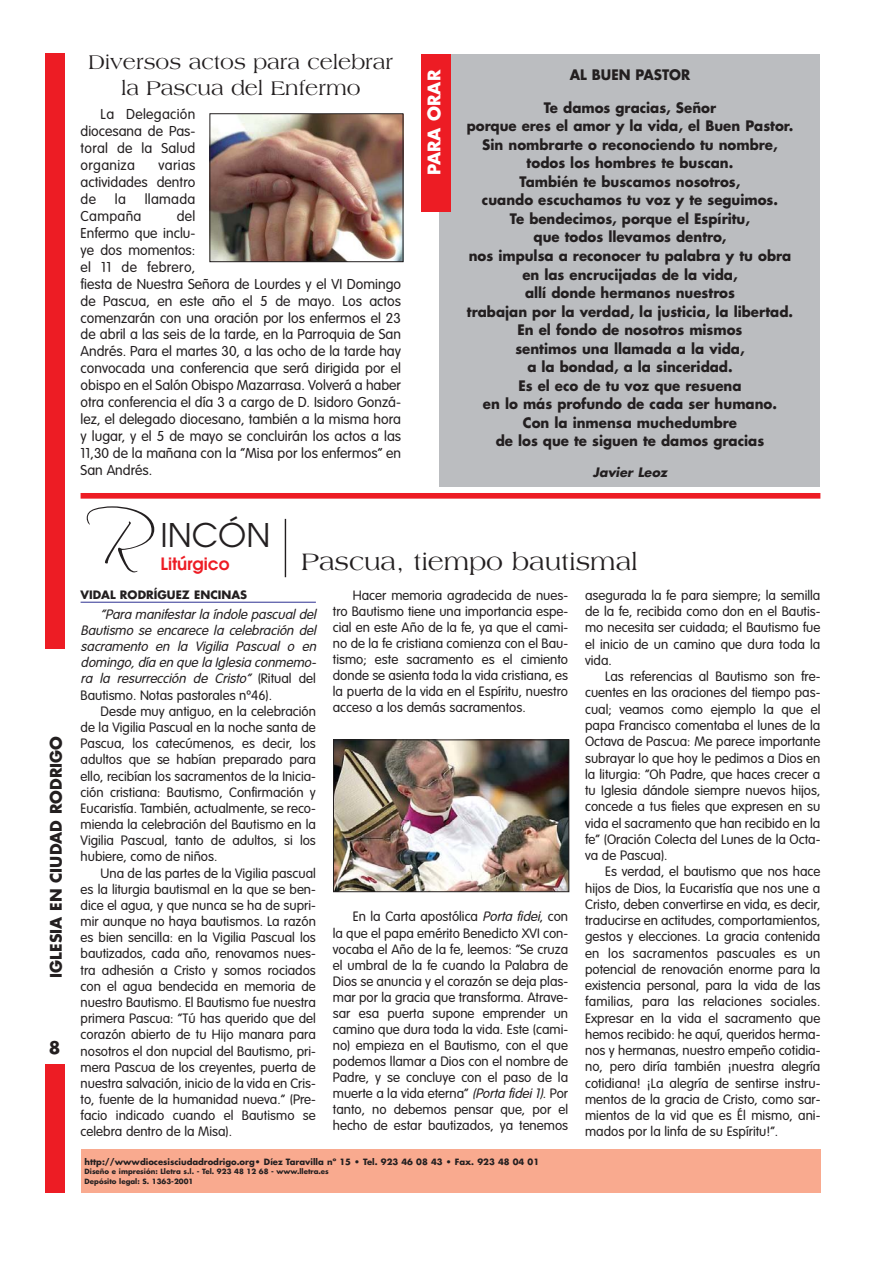
<style>
.page{position:relative;width:893px;height:1263px;background:#fff}
.page>*{position:absolute;margin:0;border:0;box-sizing:border-box;transform-origin:0 0}
.t1{font:73.35px "Scriptina";color:#231f20}
.t2{font:32.4px "Avant Garde";color:#231f20}
.t3{font:25.35px "Americana";color:#231f20}
.t4{font:21.15px/25.3px "Americana";color:#231f20;text-align:center}
.t5{font:600 16.95px "Avant Garde";color:#ed1c24}
.t6{font:700 16.95px "Futura";letter-spacing:-.01em;color:#fff}
.t7{font:700 16.95px "Futura";color:#231f20}
.t8{font:700 15.45px "Futura";color:#231f20}
.t9{font:300 14.1px/17px "VAG Rounded";color:#231f20;text-align:justify}
.t10{font:700 14.1px/18.6px "Futura";color:#231f20;text-align:center;scale:.95 1}
.t11{font:300 14.1px "VAG Rounded";letter-spacing:.02em;color:#231f20}
.t12{font:300 13.35px/16.2px "VAG Rounded";color:#231f20;text-align:justify}
.t13{font:italic 300 13.35px/16.2px "VAG Rounded";color:#231f20}
.t14{font:italic 700 12.75px "Futura";color:#231f20}
.t15{font:700 11.25px "Futura";color:#231f20}
.t16{font:700 8.4px "Futura";color:#231f20}
.t17{font:700 7.05px/9.1px "Futura";color:#231f20}
.s1{font-style:normal}
.s2{font-style:italic}
</style>
<div class="page">
<hr style="left:81px;top:602px;width:235px;height:1px;background:#2e3092">
<img style="left:335px;top:742px;width:232px;height:148px">
<div style="left:333px;top:740px;width:236px;height:152px;border:1px solid #231f20"></div>
<div style="left:81px;top:1150px;width:739px;height:43px;background:#f9aa8f"></div>
<hr style="left:285px;top:519px;width:1px;height:58px;background:#231f20">
<div style="left:439px;top:54px;width:381px;height:432px;background:#bbbdc0"></div>
<div style="left:421px;top:54px;width:29px;height:157px;background:#ed1c24"></div>
<div style="left:45px;top:54px;width:20px;height:1139px;background:#ed1c24"></div>
<div style="left:41px;top:649px;width:28px;height:415px;background:#fff"></div>
<div style="left:81px;top:493px;width:739px;height:6px;background:#ed1c24"></div>
<img style="left:211px;top:115px;width:190px;height:145px">
<div style="left:209px;top:113px;width:194px;height:149px;border:1px solid #231f20"></div>
<p class="t8" style="left:49px;top:978px;width:243px;rotate:-90deg">IGLESIA EN CIUDAD RODRIGO</p>
<p class="t7" style="left:49px;top:1040px;width:13px">8</p>
<h3 class="t4" style="left:88px;top:51px;width:306px">Diversos actos para celebrar la Pascua del Enfermo</h3>
<p class="t9" style="left:81px;top:107px;width:116px;text-indent:20px">La Delegación diocesana de Pas&shy;toral de la Salud organiza</p>
<p class="t9" style="left:81px;top:158px;width:116px;text-indent:78px">varias actividades dentro de</p>
<p class="t9" style="left:115px;top:192px;width:13px">la</p>
<p class="t11" style="left:145px;top:193px;width:52px">llamada</p>
<p class="t11" style="left:81px;top:210px;width:62px">Campaña</p>
<p class="t9" style="left:81px;top:209px;width:322px;text-align:left;text-indent:96px">del<br>Enfermo que inclu-<br>ye dos momentos:<br>el 11 de febrero,<br>fiesta de Nuestra Señora de Lourdes y el VI Domingo de Pascua, en este año el 5 de mayo. Los actos comenzarán con una oración por los enfermos el 23 de abril a las seis de la tarde, en la Parroquia de San Andrés. Para el martes 30, a las ocho de la tarde hay convocada una conferencia que será dirigida por el obispo en el Salón Obispo Mazarrasa. Volverá a haber otra conferencia el día 3 a cargo de D. Isidoro Gonzá&shy;lez, el delegado diocesano, también a la misma hora y lugar, y el 5 de mayo se concluirán los actos a las 11,30 de la mañana con la “Misa por los enfermos” en San Andrés.</p>
<p class="t6" style="left:426px;top:175px;width:107px;rotate:-90deg">PARA ORAR</p>
<p class="t10" style="left:569px;top:66px;width:128px">AL BUEN PASTOR</p>
<p class="t10" style="left:466px;top:99px;width:345px">Te damos gracias, Señor<br>porque eres el amor y la vida, el Buen Pastor.<br>Sin nombrarte o reconociendo tu nombre, todos los hombres te buscan.<br>También te buscamos nosotros,<br>cuando escuchamos tu voz y te seguimos.<br>Te bendecimos, porque el Espíritu,<br>que todos llevamos dentro,<br>nos impulsa a reconocer tu palabra y tu obra en las encrucijadas de la vida,<br>allí donde hermanos nuestros<br>trabajan por la verdad, la justicia, la libertad.<br>En el fondo de nosotros mismos<br>sentimos una llamada a la vida,<br>a la bondad, a la sinceridad.<br>Es el eco de tu voz que resuena<br>en lo más profundo de cada ser humano.<br>Con la inmensa muchedumbre<br>de los que te siguen te damos gracias</p>
<p class="t14" style="left:592px;top:466px;width:78px">Javier Leoz</p>
<h1 class="t1" style="left:85px;top:497px;width:62px">R</h1>
<h2 class="t2" style="left:160px;top:523px;width:111px">INCÓN</h2>
<p class="t5" style="left:160px;top:557px;width:70px">Litúrgico</p>
<h3 class="t3" style="left:301px;top:552px;width:337px">Pascua, tiempo bautismal</h3>
<p class="t15" style="left:81px;top:590px;width:168px">VIDAL RODRÍGUEZ ENCINAS</p>
<p class="t13" style="left:81px;top:607px;width:240px;text-indent:20px">“Para manifestar la índole pascual del Bautismo se encarece la celebración del sacramento en la Vigilia Pascual o en domingo,día en que la Iglesia conmemo&shy;ra la resurrección de Cristo” <span class="s1">( R i t u a l d e l Bautismo. Notas pastorales nº46).</span></p>
<p class="t12" style="left:81px;top:704px;width:237px;text-indent:20px">Desde muy antiguo, en la celebración de la Vigilia Pascual en la noche santa de Pascua, los catecúmenos, es decir, los adultos que se habían preparado para ello, recibían los sacramentos de la Inicia&shy;ción cristiana: Bautismo, Confirmación y Eucaristía. También, actualmente, se reco&shy;mienda la celebración del Bautismo en la Vigilia Pascual, tanto de adultos, si los hubiere, como de niños.</p>
<p class="t12" style="left:81px;top:866px;width:237px;text-indent:20px">Una de las partes de la Vigilia pascual es la liturgia bautismal en la que se ben&shy;dice el agua, y que nunca se ha de supri&shy;mir aunque no haya bautismos. La razón es bien sencilla: en la Vigilia Pascual los bautizados, cada año, renovamos nues&shy;tra adhesión a Cristo y somos rociados con el agua bendecida en memoria de nuestro Bautismo. El Bautismo fue nuestra primera Pascua: “Tú has querido que del corazón abierto de tu Hijo manara para nosotros el don nupcial del Bautismo, pri&shy;mera Pascua de los creyentes, puerta de nuestra salvación, inicio de la vida en Cris&shy;to, fuente de la humanidad nueva.” (Pre&shy;facio indicado cuando el Bautismo se celebra dentro de la Misa).</p>
<p class="t12" style="left:333px;top:588px;width:237px;text-indent:20px">Hacer memoria agradecida de nues&shy;tro Bautismo tiene una importancia espe&shy;cial en este Año de la fe, ya que el cami&shy;no de la fe cristiana comienza con el Bau&shy;tismo; este sacramento es el cimiento donde se asienta toda la vida cristiana, es la puerta de la vida en el Espíritu, nuestro acceso a los demás sacramentos.</p>
<p class="t12" style="left:333px;top:910px;width:237px;text-indent:20px">En la Carta apostólica <span class="s2">Porta fidei</span>, con la que el papa emérito Benedicto XVI con&shy;vocaba el Año de la fe, leemos: “Se cruza el umbral de la fe cuando la Palabra de Dios se anuncia y el corazón se deja plas&shy;mar por la gracia que transforma. Atrave&shy;sar esa puerta supone emprender un camino que dura toda la vida. Este (cami&shy;no) empieza en el Bautismo, con el que podemos llamar a Dios con el nombre de Padre, y se concluye con el paso de la muerte a la vida eterna” <span class="s2">(Porta fidei1)</span>. Por tanto, no debemos pensar que, por el hecho de estar bautizados, ya tenemos</p>
<p class="t16" style="left:85px;top:1158px;width:456px">http://wwwdiocesisciudadrodrigo.org• Díez Taravilla nº 15 • Tel. 923 46 08 43 • Fax. 923 48 04 01</p>
<p class="t17" style="left:85px;top:1168px;width:246px">Diseño e impresión: Lletra s.l. - Tel. 923 48 12 68 - www.lletra.es<br>Depósito legal: S. 1363-2001</p>
<p class="t12" style="left:585px;top:588px;width:237px">asegurada la fe para siempre; la semilla de la fe, recibida como don en el Bautis&shy;mo necesita ser cuidada; el Bautismo fue el inicio de un camino que dura toda la vida.</p>
<p class="t12" style="left:585px;top:669px;width:237px;text-indent:20px">Las referencias al Bautismo son fre&shy;cuentes en las oraciones del tiempo pas&shy;cual; veamos como ejemplo la que el papa Francisco comentaba el lunes de la Octava de Pascua: Me parece importante subrayar lo que hoy le pedimos a Dios en la liturgia: “Oh Padre, que haces crecer a tu Iglesia dándole siempre nuevos hijos, concede a tus fieles que expresen en su vida el sacramento que han recibido en la fe” (Oración Colecta del Lunes de la Octa&shy;va de Pascua).</p>
<p class="t12" style="left:585px;top:865px;width:237px;text-indent:20px">Es verdad, el bautismo que nos hace hijos de Dios, la Eucaristía que nos une a Cristo, deben convertirse en vida, es decir, traducirse en actitudes, comportamientos, gestos y elecciones. La gracia contenida en los sacramentos pascuales es un potencial de renovación enorme para la existencia personal, para la vida de las familias, para las relaciones sociales.<br>Expresar en la vida el sacramento que hemos recibido: he aquí, queridos herma&shy;nos y hermanas, nuestro empeño cotidia&shy;no, pero diría también ¡nuestra alegría cotidiana! ¡La alegría de sentirse instru&shy;mentos de la gracia de Cristo, como sar&shy;mientos de la vid que es Él mismo, ani&shy;mados por la linfa de su Espíritu!”.</p>
</div>
